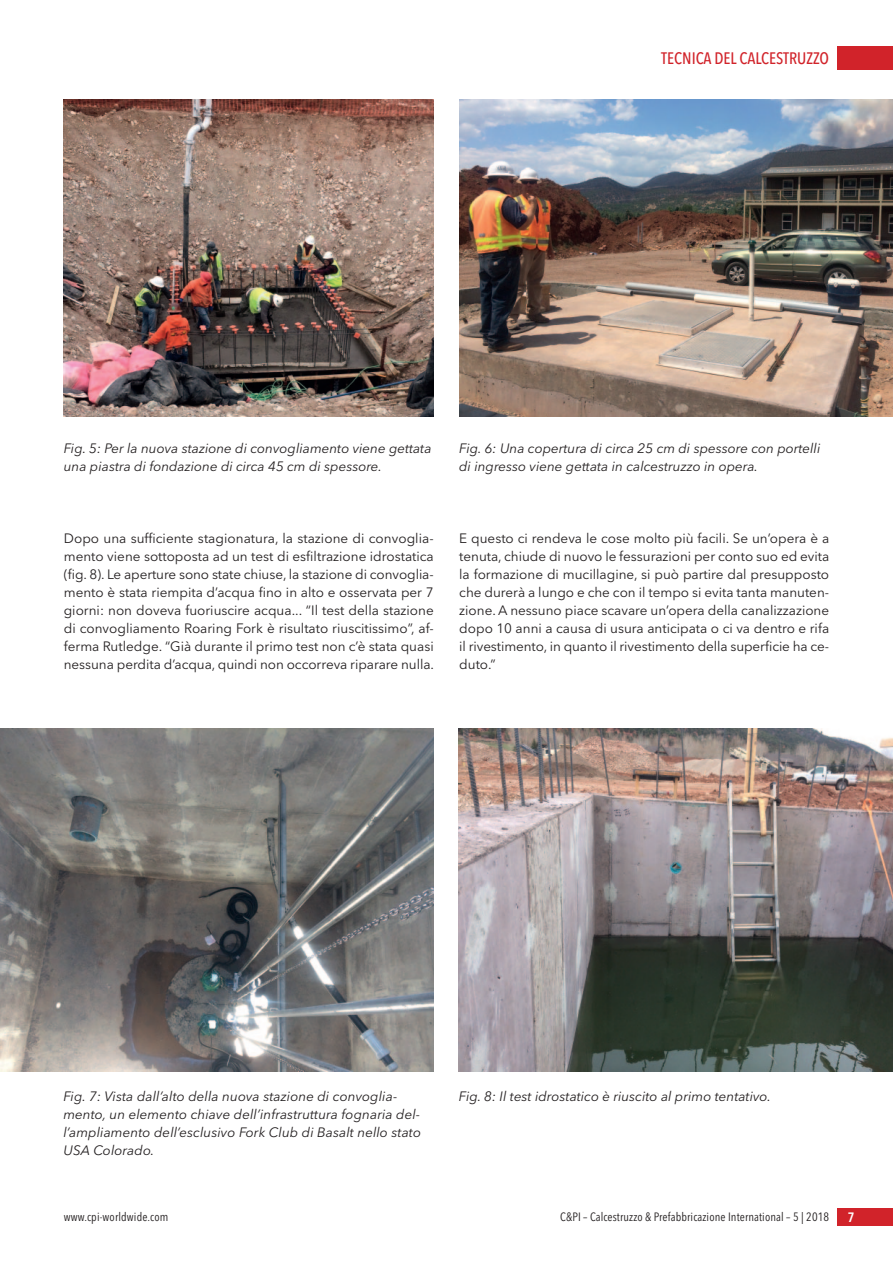
<style>
.page{position:relative;width:893px;height:1263px;background:#fff}
.page>*{position:absolute;margin:0;border:0;box-sizing:border-box;transform-origin:0 0}
.t1{font:500 16.5px "Avenir Next Condensed";color:#d1232a}
.t2{font:13.5px/18px "Avenir Next";letter-spacing:-.005em;color:#231f20;text-align:justify}
.t3{font:italic 13.5px/18px "Avenir Next";color:#231f20}
.t4{font:600 13.5px "Avenir Next Condensed";color:#fff}
.t5{font:12px "Avenir Next Condensed";letter-spacing:.01em;color:#231f20}
</style>
<div class="page">
<img style="left:64px;top:100px;width:370px;height:317px">
<img style="left:459px;top:100px;width:434px;height:317px">
<div style="left:838px;top:47px;width:55px;height:23px;background:#d1232a"></div>
<div style="left:838px;top:1208px;width:55px;height:18px;background:#d1232a"></div>
<img style="left:0;top:729px;width:433px;height:342px">
<img style="left:459px;top:729px;width:434px;height:342px">
<p class="t1" style="left:661px;top:48px;width:169px">TECNICA DEL CALCESTRUZZO</p>
<p class="t3" style="left:64px;top:440px;width:369px">Fig. 5: Per la nuova stazione di convogliamento viene gettata una piastra di fondazione di circa 45 cm di spessore.</p>
<p class="t3" style="left:459px;top:440px;width:363px">Fig. 6: Una copertura di circa 25 cm di spessore con portelli di ingresso viene gettata in calcestruzzo in opera.</p>
<p class="t2" style="left:64px;top:530px;width:372px">Dopo una sufficiente stagionatura, la stazione di convoglia&shy;mento viene sottoposta ad un test di esfiltrazione idrostatica (fig. 8). Le aperture sono state chiuse, la stazione di convoglia&shy;mento è stata riempita d’acqua fino in alto e osservata per 7 giorni: non doveva fuoriuscire acqua... “Il test della stazione di convogliamento Roaring Fork è risultato riuscitissimo”, af&shy;ferma Rutledge. “Già durante il primo test non c’è stata quasi nessuna perdita d’acqua, quindi non occorreva riparare nulla.</p>
<p class="t2" style="left:459px;top:530px;width:371px">E questo ci rendeva le cose molto più facili. Se un’opera è a tenuta, chiude di nuovo le fessurazioni per conto suo ed evita la formazione di mucillagine, si può partire dal presupposto che durerà a lungo e che con il tempo si evita tanta manuten&shy;zione. A nessuno piace scavare un’opera della canalizzazione dopo 10 anni a causa di usura anticipata o ci va dentro e rifa il rivestimento, in quanto il rivestimento della superficie ha ce&shy;duto.”</p>
<p class="t3" style="left:63px;top:1088px;width:359px">Fig. 7: Vista dall’alto della nuova stazione di convoglia&shy;mento, un elemento chiave dell’infrastruttura fognaria del&shy;l’ampliamento dell’esclusivo Fork Club di Basalt nello stato USA Colorado.</p>
<p class="t3" style="left:459px;top:1088px;width:314px">Fig. 8: Il test idrostatico è riuscito al primo tentativo.</p>
<p class="t5" style="left:64px;top:1209px;width:106px">www.cpi-worldwide.com</p>
<p class="t5" style="left:560px;top:1209px;width:271px">C&amp;PI – Calcestruzzo &amp; Prefabbricazione International – 5 | 2018</p>
<p class="t4" style="left:848px;top:1209px;width:8px">7</p>
</div>
